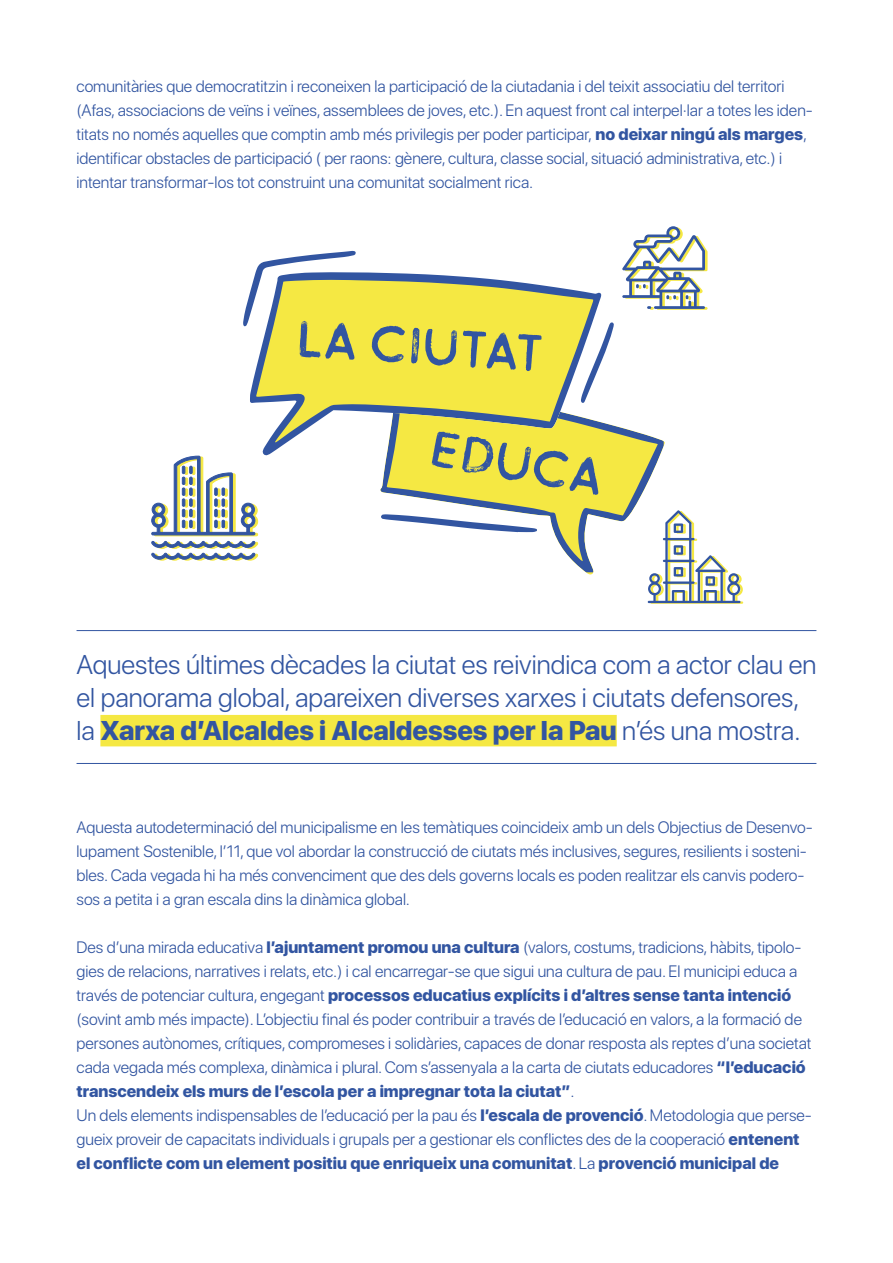
<style>
.page{position:relative;width:893px;height:1263px;background:#fff}
.page>*{position:absolute;margin:0;border:0;box-sizing:border-box;transform-origin:0 0}
.t1{font:51.3px "Buckwheat TC Sans Painted";color:#3255a1}
.t2{font:300 27px/33px "SF Pro Display";color:#3255a1}
.t3{font:300 16.5px/24px "SF Pro Display";color:#3255a1}
.s1{font-weight:800}
</style>
<div class="page">
<div style="left:100px;top:715px;width:517px;height:31px;background:#f5e843"></div>
<hr style="left:77px;top:630px;width:739px;height:1px;background:#3255a1">
<hr style="left:77px;top:763px;width:739px;height:1px;background:#3255a1">
<svg style="left:648px;top:510px;width:95px;height:94px"></svg>
<svg style="left:151px;top:455px;width:108px;height:106px"></svg>
<svg style="left:250px;top:272px;width:351px;height:184px;fill:#f5e843"></svg>
<svg style="left:243px;top:251px;width:113px;height:75px"></svg>
<svg style="left:581px;top:322px;width:33px;height:81px"></svg>
<svg style="left:380px;top:412px;width:284px;height:160px"></svg>
<svg style="left:381px;top:514px;width:156px;height:18px"></svg>
<svg style="left:622px;top:226px;width:86px;height:84px"></svg>
<p class="t3" style="left:77px;top:75px;width:738px">comunitàries que democratitzin i reconeixen la participació de la ciutadania i del teixit associatiu del territori (Afas, associacions de veïns i veïnes, assemblees de joves, etc.). En aquest front cal interpel·lar a totes les iden&shy;titats no només aquelles que comptin amb més privilegis per poder participar, <span class="s1">no deixar ningú als marges</span>, identificar obstacles de participació ( per raons: gènere, cultura, classe social, situació administrativa, etc.) i intentar transformar-los tot construint una comunitat socialment rica.</p>
<p class="t1" style="left:299px;top:305px;width:251px;rotate:4deg">LA CIUTAT</p>
<p class="t1" style="left:436px;top:415px;width:179px;rotate:10deg">EDUCA</p>
<p class="t2" style="left:77px;top:648px;width:741px">Aquestes últimes dècades la ciutat es reivindica com a actor clau en el panorama global, apareixen diverses xarxes i ciutats defensores, la <span class="s1">Xarxa d’Alcaldes i Alcaldesses per la Pau</span> n’és una mostra.</p>
<p class="t3" style="left:77px;top:815px;width:738px">Aquesta autodeterminació del municipalisme en les temàtiques coincideix amb un dels Objectius de Desenvo&shy;lupament Sostenible, l’11, que vol abordar la construcció de ciutats més inclusives, segures, resilients i sosteni&shy;bles. Cada vegada hi ha més convenciment que des dels governs locals es poden realitzar els canvis podero&shy;sos a petita i a gran escala dins la dinàmica global.</p>
<p class="t3" style="left:77px;top:935px;width:736px">Des d’una mirada educativa <span class="s1">l’ajuntament promou una cultura</span> (valors, costums, tradicions, hàbits, tipolo&shy;gies de relacions, narratives i relats, etc.) i cal encarregar-se que sigui una cultura de pau. El municipi educa a través de potenciar cultura, engegant <span class="s1">processos educatius explícits i d’altres sense tanta intenció </span>(sovint amb més impacte). L’objectiu final és poder contribuir a través de l’educació en valors, a la formació de persones autònomes, crítiques, compromeses i solidàries, capaces de donar resposta als reptes d’una societat cada vegada més complexa, dinàmica i plural. Com s’assenyala a la carta de ciutats educadores <span class="s1">“l’educació transcendeix els murs de l’escola per a impregnar tota la ciutat”</span>.</p>
<p class="t3" style="left:77px;top:1103px;width:737px">Un dels elements indispensables de l’educació per la pau és <span class="s1">l’escala de provenció</span>. Metodologia que perse&shy;gueix proveir de capacitats individuals i grupals per a gestionar els conflictes des de la cooperació <span class="s1">entenent el conflicte com un element positiu que enriqueix una comunitat</span>. La <span class="s1">provenció municipal de</span></p>
</div>
